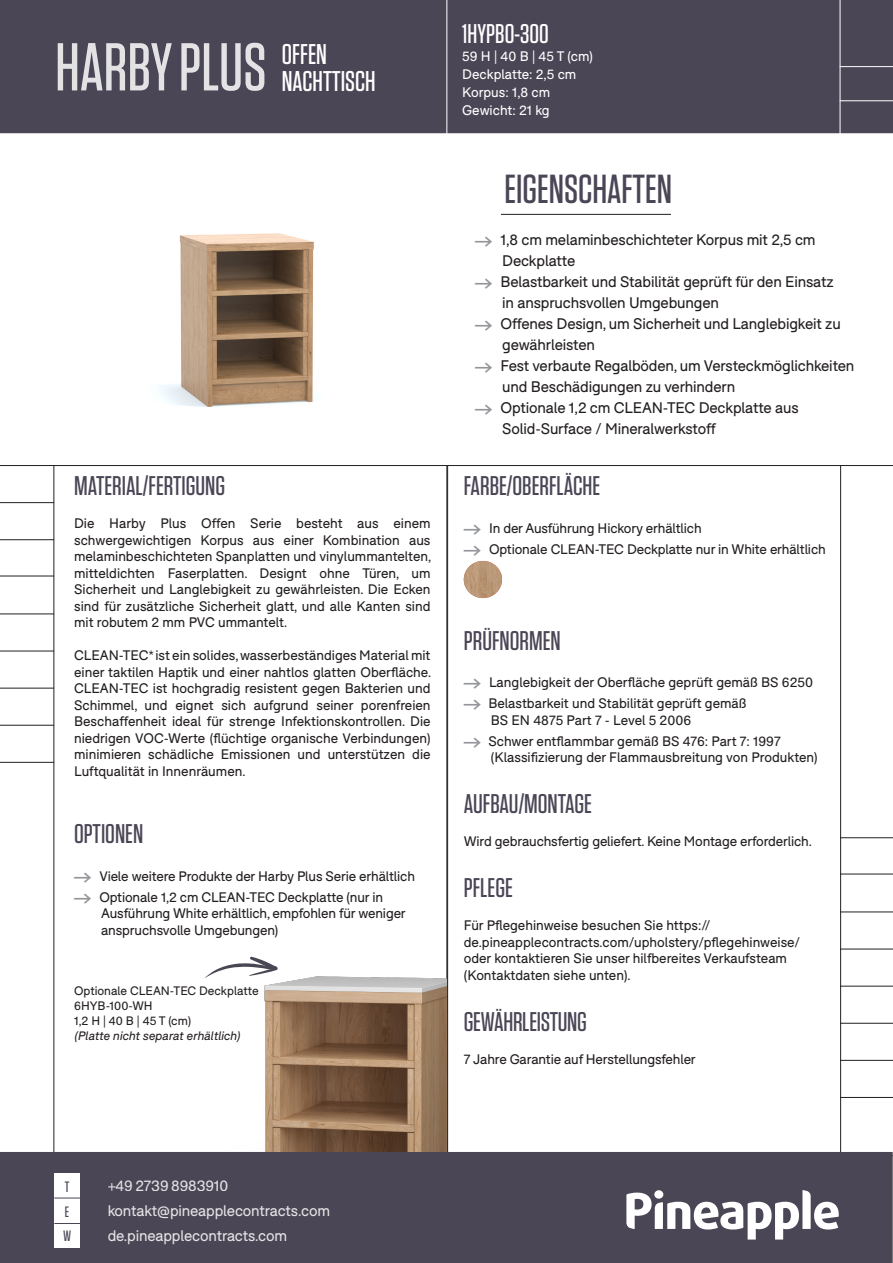
<style>
.page{position:relative;width:893px;height:1263px;background:#fff}
.page>*{position:absolute;margin:0;border:0;box-sizing:border-box;transform-origin:0 0}
.t1{font:500 67.5px "Tungsten";color:#fff}
.t2{font:500 40.5px "Tungsten";color:#4b4656}
.body_1_BLACK{font:500 28.5px "Tungsten";color:#fff}
.t3{font:500 27px "Tungsten";color:#4b4656}
.t4{font:500 27px "Tungsten";color:#fff}
.t5{font:15px/21px "F37 Bolton";letter-spacing:-.01em;color:#231f20}
.t6{font:15px "F37 Bolton";letter-spacing:-.01em;color:#fff}
.t7{font:500 15px "Tungsten";color:#4b4656}
.t8{font:13.5px/16.5px "F37 Bolton";letter-spacing:-.005em;color:#231f20}
.t9{font:13.5px "F37 Bolton";color:#fff}
.t10{font:12px "F37 Bolton";color:#231f20}
.t11{font:italic 12px "F37 Bolton";color:#231f20}
.s1{font-family:"Pinearrow";font-size:15px;color:#939598}
.s2{font-family:"Pinearrow";color:#939598}
</style>
<div class="page">
<div style="left:1px;top:1px;width:891px;height:131px;background:#4b4656"></div>
<div style="left:0;top:0;width:893px;height:133px;border:2px solid #4b4656"></div>
<div style="left:0;top:1152px;width:893px;height:111px;background:#4b4656"></div>
<hr style="left:840px;top:837px;width:53px;height:1px;background:#231f20">
<hr style="left:840px;top:986px;width:53px;height:1px;background:#231f20">
<hr style="left:840px;top:911px;width:53px;height:1px;background:#231f20">
<hr style="left:840px;top:1060px;width:53px;height:1px;background:#231f20">
<hr style="left:840px;top:1023px;width:53px;height:1px;background:#231f20">
<hr style="left:840px;top:949px;width:53px;height:1px;background:#231f20">
<hr style="left:840px;top:1097px;width:53px;height:1px;background:#231f20">
<hr style="left:840px;top:874px;width:53px;height:1px;background:#231f20">
<svg style="left:626px;top:1190px;width:213px;height:49px"></svg>
<div style="left:654px;top:1190px;width:9px;height:9px;background:#fff;border-radius:50%"></div>
<div style="left:54px;top:1173px;width:26px;height:25px;background:#fff"></div>
<div style="left:54px;top:1198px;width:26px;height:25px;background:#fff"></div>
<svg style="left:54px;top:1198px;width:26px;height:1px"></svg>
<hr style="left:840px;top:465px;width:53px;height:1px;background:#231f20">
<hr style="left:501px;top:214px;width:170px;height:1px;background:#231f20">
<hr style="left:840px;top:0;width:1px;height:135px;background:#fff">
<hr style="left:840px;top:66px;width:53px;height:1px;background:#fff">
<hr style="left:840px;top:100px;width:53px;height:1px;background:#fff">
<hr style="left:446px;top:0;width:1px;height:134px;background:#fff">
<hr style="left:0;top:539px;width:54px;height:1px;background:#231f20">
<hr style="left:0;top:688px;width:54px;height:1px;background:#231f20">
<hr style="left:0;top:613px;width:54px;height:1px;background:#231f20">
<hr style="left:0;top:465px;width:54px;height:1px;background:#231f20">
<hr style="left:0;top:762px;width:54px;height:1px;background:#231f20">
<hr style="left:0;top:725px;width:54px;height:1px;background:#231f20">
<hr style="left:0;top:651px;width:54px;height:1px;background:#231f20">
<hr style="left:0;top:502px;width:54px;height:1px;background:#231f20">
<hr style="left:0;top:576px;width:54px;height:1px;background:#231f20">
<div style="left:54px;top:1223px;width:26px;height:25px;background:#fff"></div>
<svg style="left:54px;top:1223px;width:26px;height:1px"></svg>
<img style="left:159px;top:233px;width:156px;height:174px">
<img style="left:464px;top:561px;width:38px;height:37px">
<img style="left:251px;top:956px;width:195px;height:196px">
<svg style="left:205px;top:957px;width:73px;height:21px"></svg>
<h1 class="t1" style="left:55px;top:32px;width:213px">HARBY PLUS</h1>
<p class="body_1_BLACK" style="left:282px;top:39px;width:47px">OFFEN</p>
<p class="body_1_BLACK" style="left:282px;top:66px;width:95px">NACHTTISCH</p>
<p class="t3" style="left:74px;top:472px;width:152px">MATERIAL/FERTIGUNG</p>
<p class="t8" style="left:74px;top:515px;width:359px;text-align:justify">Die Harby Plus Offen Serie besteht aus einem schwergewichtigen Korpus aus einer Kombination aus melaminbeschichteten Spanplatten und vinylummantelten, mitteldichten Faserplatten. Designt ohne Türen, um Sicherheit und Langlebigkeit zu gewährleisten. Die Ecken sind für zusätzliche Sicherheit glatt, und alle Kanten sind mit robutem 2 mm PVC ummantelt.</p>
<p class="t8" style="left:74px;top:647px;width:359px;text-align:justify">CLEAN-TEC* ist ein solides, wasserbeständiges Material mit einer taktilen Haptik und einer nahtlos glatten Oberfläche.<br>CLEAN-TEC ist hochgradig resistent gegen Bakterien und Schimmel, und eignet sich aufgrund seiner porenfreien Beschaffenheit ideal für strenge Infektionskontrollen. Die niedrigen VOC-Werte (flüchtige organische Verbindungen) minimieren schädliche Emissionen und unterstützen die Luftqualität in Innenräumen.</p>
<p class="t3" style="left:74px;top:820px;width:71px">OPTIONEN</p>
<p class="t8" style="left:74px;top:868px;width:342px"><span class="s1">A</span> Viele weitere Produkte der Harby Plus Serie erhältlich</p>
<p class="t8" style="left:101px;top:889px;width:306px;text-indent:-27px"><span class="s1">A</span> Optionale 1,2 cm CLEAN-TEC Deckplatte (nur in<br>Ausführung White erhältlich, empfohlen für weniger anspruchsvolle Umgebungen)</p>
<p class="t10" style="left:74px;top:984px;width:186px">Optionale CLEAN-TEC Deckplatte</p>
<p class="t10" style="left:74px;top:999px;width:80px">6HYB-100-WH</p>
<p class="t10" style="left:74px;top:1014px;width:118px">1,2 H | 40 B | 45 T (cm)</p>
<p class="t11" style="left:74px;top:1029px;width:167px">(Platte nicht separat erhältlich)</p>
<p class="t4" style="left:462px;top:20px;width:88px">1HYPBO-300</p>
<p class="t9" style="left:462px;top:48px;width:132px">59 H | 40 B | 45 T (cm)</p>
<p class="t9" style="left:462px;top:66px;width:116px">Deckplatte: 2,5 cm</p>
<p class="t9" style="left:462px;top:84px;width:89px">Korpus: 1,8 cm</p>
<p class="t9" style="left:462px;top:102px;width:89px">Gewicht: 21 kg</p>
<p class="t2" style="left:504px;top:168px;width:169px">EIGENSCHAFTEN</p>
<p class="t5" style="left:502px;top:229px;width:315px;text-indent:-27px"><span class="s2">A</span> 1,8 cm melaminbeschichteter Korpus mit 2,5 cm<br>Deckplatte</p>
<p class="t5" style="left:502px;top:271px;width:333px;text-indent:-27px"><span class="s2">A</span> Belastbarkeit und Stabilität geprüft für den Einsatz in anspruchsvollen Umgebungen</p>
<p class="t5" style="left:502px;top:313px;width:340px;text-indent:-27px"><span class="s2">A</span> Offenes Design, um Sicherheit und Langlebigkeit zu gewährleisten</p>
<p class="t5" style="left:502px;top:355px;width:354px;text-indent:-27px"><span class="s2">A</span> Fest verbaute Regalböden, um Versteckmöglichkeiten und Beschädigungen zu verhindern</p>
<p class="t5" style="left:502px;top:397px;width:298px;text-indent:-27px"><span class="s2">A</span> Optionale 1,2 cm CLEAN-TEC Deckplatte aus<br>Solid-Surface / Mineralwerkstoff</p>
<p class="t3" style="left:464px;top:472px;width:138px">FARBE/OBERFLÄCHE</p>
<p class="t8" style="left:464px;top:520px;width:239px"><span class="s1">A</span> In der Ausführung Hickory erhältlich</p>
<p class="t8" style="left:464px;top:541px;width:363px"><span class="s1">A</span> Optionale CLEAN-TEC Deckplatte nur in White erhältlich</p>
<p class="t3" style="left:464px;top:626px;width:98px">PRÜFNORMEN</p>
<p class="t8" style="left:464px;top:674px;width:351px"><span class="s1">A</span> Langlebigkeit der Oberfläche geprüft gemäß BS 6250</p>
<p class="t8" style="left:491px;top:695px;width:257px;text-indent:-27px"><span class="s1">A</span> Belastbarkeit und Stabilität geprüft gemäß<br>BS EN 4875 Part 7 - Level 5 2006</p>
<p class="t8" style="left:491px;top:733px;width:328px;text-indent:-27px"><span class="s1">A</span> Schwer entflammbar gemäß BS 476: Part 7: 1997 (Klassifizierung der Flammausbreitung von Produkten)</p>
<p class="t3" style="left:464px;top:790px;width:130px">AUFBAU/MONTAGE</p>
<p class="t8" style="left:464px;top:833px;width:350px">Wird gebrauchsfertig geliefert. Keine Montage erforderlich.</p>
<p class="t3" style="left:464px;top:874px;width:51px">PFLEGE</p>
<p class="t8" style="left:464px;top:917px;width:338px">Für Pflegehinweise besuchen Sie https:// de.pineapplecontracts.com/upholstery/pflegehinweise/ oder kontaktieren Sie unser hilfbereites Verkaufsteam (Kontaktdaten siehe unten).</p>
<p class="t3" style="left:464px;top:1007px;width:125px">GEWÄHRLEISTUNG</p>
<p class="t8" style="left:464px;top:1051px;width:233px">7 Jahre Garantie auf Herstellungsfehler</p>
<p class="t7" style="left:65px;top:1178px;width:6px">T</p>
<p class="t6" style="left:107px;top:1176px;width:122px">+49 2739 8983910</p>
<p class="t7" style="left:65px;top:1203px;width:6px">E</p>
<p class="t6" style="left:107px;top:1202px;width:224px">kontakt@pineapplecontracts.com</p>
<p class="t7" style="left:63px;top:1228px;width:10px">W</p>
<p class="t6" style="left:107px;top:1227px;width:181px">de.pineapplecontracts.com</p>
</div>
